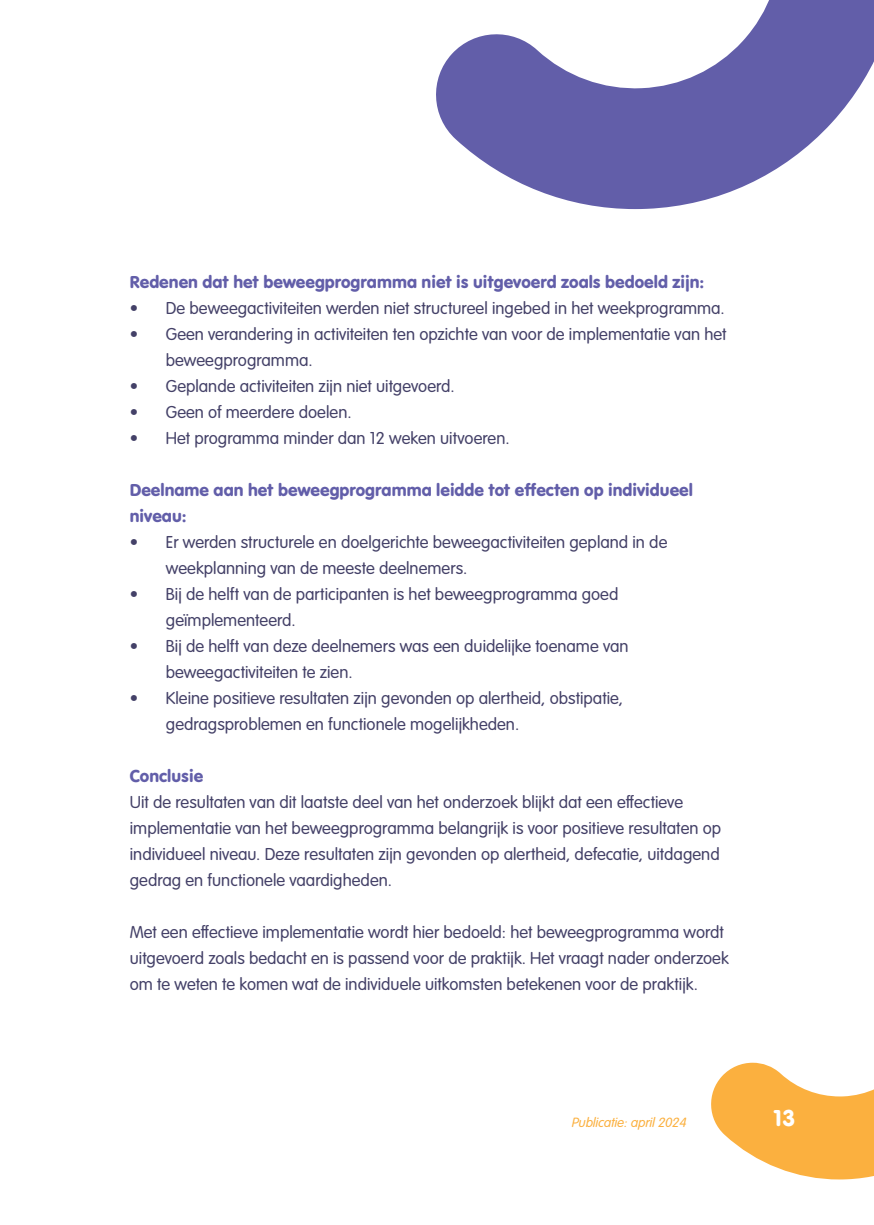
<style>
.page{position:relative;width:874px;height:1225px;background:#fff}
.page>*{position:absolute;margin:0;border:0;box-sizing:border-box;transform-origin:0 0}
.t1{font:24px "VAG Rundschrift D";color:#fff}
.t2{font:300 18px/26px "VAG Rundschrift D";color:#444168}
.t3{font:18px/26px "VAG Rundschrift D";color:#625ea9}
.t4{font:italic 300 14px "VAG Rundschrift D";color:#fbb03f}
</style>
<div class="page">
<svg style="left:436px;top:0;width:437px;height:209px;fill:#625ea9"></svg>
<svg style="left:711px;top:1062px;width:162px;height:117px;fill:#fbb03f"></svg>
<p class="t3" style="left:130px;top:269px;width:575px">Redenen dat het beweegprogramma niet is uitgevoerd zoals bedoeld zijn:</p>
<p class="t2" style="left:130px;top:295px;width:596px">• De beweegactiviteiten werden niet structureel ingebed in het weekprogramma.</p>
<p class="t2" style="left:166px;top:321px;width:562px;text-indent:-36px">• Geen verandering in activiteiten ten opzichte van voor de implementatie van het beweegprogramma.</p>
<p class="t2" style="left:130px;top:373px;width:326px">• Geplande activiteiten zijn niet uitgevoerd.</p>
<p class="t2" style="left:130px;top:399px;width:223px">• Geen of meerdere doelen.</p>
<p class="t2" style="left:130px;top:425px;width:381px">• Het programma minder dan 12 weken uitvoeren.</p>
<p class="t3" style="left:130px;top:477px;width:564px">Deelname aan het beweegprogramma leidde tot effecten op individueel niveau:</p>
<p class="t2" style="left:166px;top:529px;width:503px;text-indent:-36px">• Er werden structurele en doelgerichte beweegactiviteiten gepland in de weekplanning van de meeste deelnemers.</p>
<p class="t2" style="left:166px;top:581px;width:454px;text-indent:-36px">• Bij de helft van de participanten is het beweegprogramma goed geïmplementeerd.</p>
<p class="t2" style="left:166px;top:633px;width:464px;text-indent:-36px">• Bij de helft van deze deelnemers was een duidelijke toename van beweegactiviteiten te zien.</p>
<p class="t2" style="left:166px;top:685px;width:458px;text-indent:-36px">• Kleine positieve resultaten zijn gevonden op alertheid, obstipatie, gedragsproblemen en functionele mogelijkheden.</p>
<p class="t3" style="left:130px;top:762px;width:75px">Conclusie</p>
<p class="t2" style="left:130px;top:789px;width:592px">Uit de resultaten van dit laatste deel van het onderzoek blijkt dat een effectieve implementatie van het beweegprogramma belangrijk is voor positieve resultaten op individueel niveau. Deze resultaten zijn gevonden op alertheid, defecatie, uitdagend gedrag en functionele vaardigheden.</p>
<p class="t2" style="left:130px;top:919px;width:600px">Met een effectieve implementatie wordt hier bedoeld: het beweegprogramma wordt uitgevoerd zoals bedacht en is passend voor de praktijk. Het vraagt nader onderzoek om te weten te komen wat de individuele uitkomsten betekenen voor de praktijk.</p>
<p class="t4" style="left:572px;top:1112px;width:116px">Publicatie: april 2024</p>
<h1 class="t1" style="left:773px;top:1103px;width:23px">13</h1>
</div>
